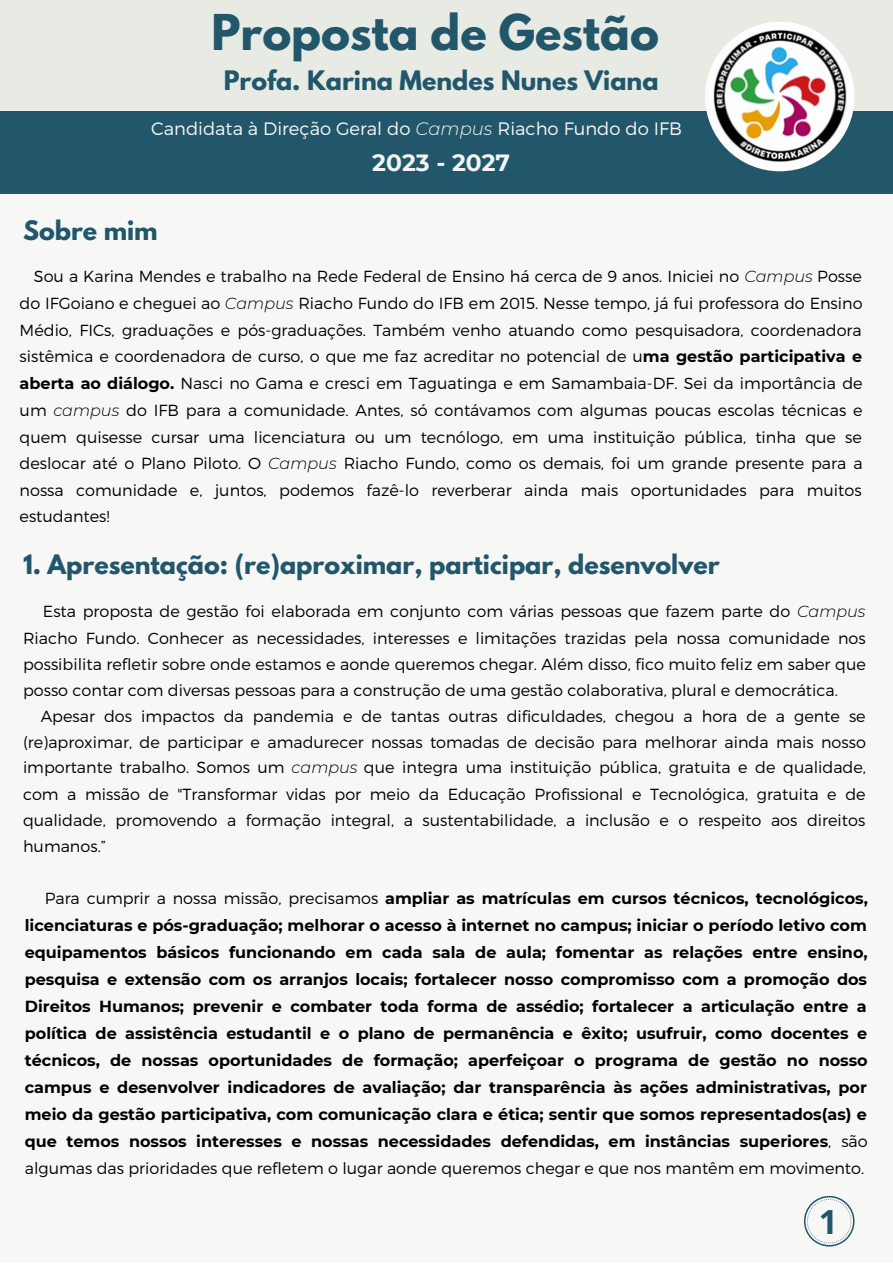
<style>
.page{position:relative;width:893px;height:1264px;background:#fff}
.page>*{position:absolute;margin:0;border:0;box-sizing:border-box;transform-origin:0 0}
.t1{font:700 43.65px "League Spartan";color:#22566b}
.t2{font:700 33.3px "Open Sans";color:#22566b}
.t3{font:700 23.85px "League Spartan";color:#22566b}
.t4{font:700 23.4px "Montserrat";color:#f4f4f4}
.t5{font:300 18px "Montserrat";color:#f7f8f5}
.t6{font:300 16.05px/26.5px "Montserrat";color:#000;text-align:justify}
.t7{font:700 16.05px/27px "Montserrat";color:#000;text-align:justify}
.s1{font-style:italic}
.s2{font-weight:700}
.s3{font-weight:300}
</style>
<div class="page">
<div style="left:0;top:0;width:892px;height:1262px;background:#e7ebe4"></div>
<div style="left:0;top:112px;width:892px;height:1124px;background:#22566b"></div>
<div style="left:0;top:194px;width:892px;height:1068px;background:#f7f8f5"></div>
<div style="left:705px;top:22px;width:149px;height:149px;background:#fcfcfc;border-radius:50%"></div>
<img style="left:709px;top:22px;width:142px;height:142px;border-radius:50%">
<svg style="left:804px;top:1195px;width:50px;height:51px"></svg>
<h1 class="t1" style="left:211px;top:11px;width:449px">Proposta de Gestão</h1>
<h3 class="t3" style="left:224px;top:69px;width:436px">Profa. Karina Mendes Nunes Viana</h3>
<p class="t5" style="left:151px;top:117px;width:532px">Candidata à Direção Geral do <span class="s1">Campus</span> Riacho Fundo do IFB</p>
<h3 class="t4" style="left:372px;top:149px;width:139px">2023 - 2027</h3>
<h3 class="t3" style="left:23px;top:218px;width:136px">Sobre mim</h3>
<p class="t6" style="left:20px;top:262px;width:844px;text-indent:14px">Sou a Karina Mendes e trabalho na Rede Federal de Ensino há cerca de 9 anos. Iniciei no <span class="s1">Campus</span> Posse do IFGoiano e cheguei ao <span class="s1">Campus</span> Riacho Fundo do IFB em 2015. Nesse tempo, já fui professora do Ensino Médio, FICs, graduações e pós-graduações. Também venho atuando como pesquisadora, coordenadora sistêmica e coordenadora de curso, o que me faz acreditar no potencial de u<span class="s2">ma gestão participativa e aberta ao diálogo.</span> Nasci no Gama e cresci em Taguatinga e em Samambaia-DF. Sei da importância de um <span class="s1">campus</span> do IFB para a comunidade. Antes, só contávamos com algumas poucas escolas técnicas e quem quisesse cursar uma licenciatura ou um tecnólogo, em uma instituição pública, tinha que se deslocar até o Plano Piloto. O <span class="s1">Campus</span> Riacho Fundo, como os demais, foi um grande presente para a nossa comunidade e, juntos, podemos fazê-lo reverberar ainda mais oportunidades para muitos estudantes!</p>
<h3 class="t3" style="left:23px;top:552px;width:698px">1. Apresentação: (re)aproximar, participar, desenvolver</h3>
<p class="t6" style="left:23px;top:597px;width:844px;text-indent:20px">Esta proposta de gestão foi elaborada em conjunto com várias pessoas que fazem parte do <span class="s1">Campus </span>Riacho Fundo. Conhecer as necessidades, interesses e limitações trazidas pela nossa comunidade nos possibilita refletir sobre onde estamos e aonde queremos chegar. Além disso, fico muito feliz em saber que posso contar com diversas pessoas para a construção de uma gestão colaborativa, plural e democrática.</p>
<p class="t6" style="left:23px;top:702px;width:844px;line-height:26.1px;text-indent:18px">Apesar dos impactos da pandemia e de tantas outras dificuldades, chegou a hora de a gente se (re)aproximar, de participar e amadurecer nossas tomadas de decisão para melhorar ainda mais nosso importante trabalho. Somos um <span class="s1">campus</span> que integra uma instituição pública, gratuita e de qualidade, com a missão de "Transformar vidas por meio da Educação Profissional e Tecnológica, gratuita e de qualidade, promovendo a formação integral, a sustentabilidade, a inclusão e o respeito aos direitos humanos.”</p>
<p class="t7" style="left:25px;top:884px;width:844px;text-indent:20px"><span class="s3">Para cumprir a nossa missão, precisamos</span> ampliar as matrículas em cursos técnicos, tecnológicos, licenciaturas e pós-graduação; melhorar o acesso à internet no campus; iniciar o período letivo com equipamentos básicos funcionando em cada sala de aula; fomentar as relações entre ensino, pesquisa e extensão com os arranjos locais; fortalecer nosso compromisso com a promoção dos Direitos Humanos; prevenir e combater toda forma de assédio; fortalecer a articulação entre a política de assistência estudantil e o plano de permanência e êxito; usufruir, como docentes e técnicos, de nossas oportunidades de formação; aperfeiçoar o programa de gestão no nosso campus e desenvolver indicadores de avaliação; dar transparência às ações administrativas, por meio da gestão participativa, com comunicação clara e ética; sentir que somos representados(as) e que temos nossos interesses e nossas necessidades defendidas, em instâncias superiores<span class="s3">, são algumas das prioridades que refletem o lugar aonde queremos chegar e que nos mantêm em movimento.</span></p>
<h2 class="t2" style="left:818px;top:1198px;width:20px">1</h2>
</div>
